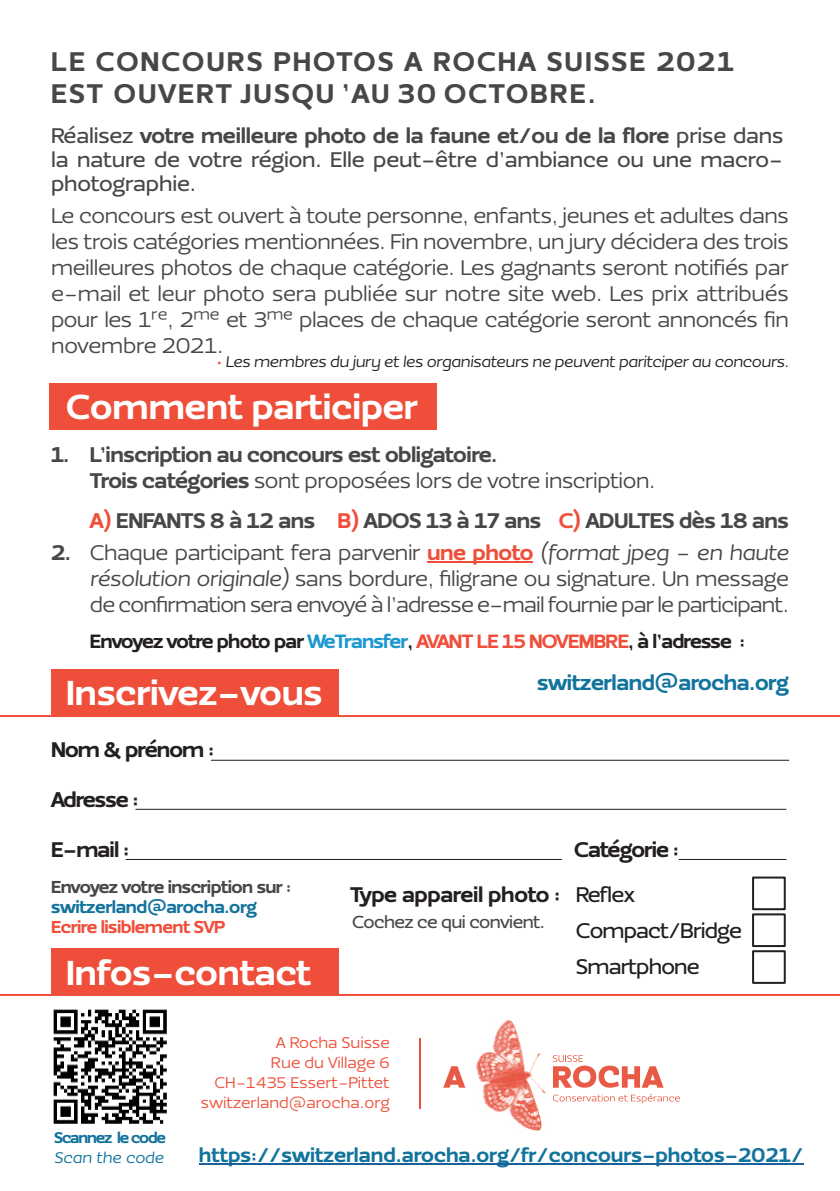
<style>
.page{position:relative;width:840px;height:1191px;background:#fff}
.page>*{position:absolute;margin:0;border:0;box-sizing:border-box;transform-origin:0 0}
.t1{font:900 36px "Ezzo";color:#fff}
.t2{font:900 28px/32px "Ezzo";letter-spacing:.07em;color:#484746}
.t3{font:22px/26px "Ezzo";letter-spacing:-.035em;color:#484746;text-align:justify}
.t4{font:900 22px/26px "Ezzo";letter-spacing:-.02em;color:#484746}
.t5{font:500 22px/24px "Ezzo";letter-spacing:-.01em;color:#484746;text-align:justify}
.t6{font:900 22px/44.4px "Ezzo";letter-spacing:-.04em;color:#231f20}
.t7{font:500 22px/36px "Ezzo";letter-spacing:-.04em;color:#231f20}
.t8{font:900 22px "Ezzo";letter-spacing:-.02em;color:#12739d}
.t9{font:900 20.6px "Ezzo";color:#12739d}
.t10{font:900 20px "Ezzo";letter-spacing:-.04em;color:#231f20}
.t11{font:900 18px "Ezzo";letter-spacing:-.03em;color:#484746}
.t12{font:900 18px "Ezzo";letter-spacing:-.02em;color:#12739d}
.t13{font:900 18px "Ezzo";letter-spacing:-.03em;color:#ef4f3a}
.t14{font:500 18px "Ezzo";letter-spacing:-.03em;color:#484746}
.t15{font:16px/20px "Ezzo";color:#ef4f3a;text-align:right}
.t16{font:italic 16px "Ezzo";letter-spacing:-.02em;color:#231f20}
.t17{font:900 16px "Ezzo";letter-spacing:-.07em;color:#12739d}
.t18{font:italic 16px "Ezzo";color:#12739d}
.s1{font-weight:900}
.s2{color:#ef4f3a}
.s3{font-weight:400}
.s4{font-weight:900;color:#ef4f3a}
.s5{font-style:italic}
.s6{color:#1c97cf}
.s7{font-weight:500}
</style>
<div class="page">
<hr style="left:427px;top:561px;width:105px;height:1px;background:#ef4f3a">
<div style="left:51px;top:669px;width:287px;height:47px;background:#ef4f3a"></div>
<div style="left:51px;top:948px;width:287px;height:47px;background:#ef4f3a"></div>
<svg style="left:443px;top:1066px;width:22px;height:21px"></svg>
<svg style="left:552px;top:1055px;width:111px;height:32px"></svg>
<img style="left:476px;top:1020px;width:69px;height:110px">
<svg style="left:552px;top:1093px;width:127px;height:10px"></svg>
<hr style="left:199px;top:1163px;width:603px;height:1px;background:#1c5f99">
<hr style="left:0;top:994px;width:839px;height:2px;background:#ef4f3a">
<hr style="left:0;top:715px;width:839px;height:2px;background:#ef4f3a">
<hr style="left:419px;top:1038px;width:2px;height:70px;background:#ef4f3a">
<div style="left:49px;top:383px;width:388px;height:46px;background:#ef4f3a"></div>
<hr style="left:211px;top:759px;width:577px;height:1px;background:#231f20">
<hr style="left:136px;top:809px;width:649px;height:1px;background:#231f20">
<hr style="left:126px;top:859px;width:435px;height:1px;background:#231f20">
<hr style="left:678px;top:859px;width:107px;height:1px;background:#231f20">
<div style="left:751px;top:876px;width:34px;height:34px;background:#fff;border:2px solid #231f20"></div>
<div style="left:751px;top:913px;width:34px;height:34px;background:#fff;border:2px solid #231f20"></div>
<div style="left:751px;top:950px;width:34px;height:34px;background:#fff;border:2px solid #231f20"></div>
<img style="left:53px;top:1009px;width:114px;height:115px">
<p class="t2" style="left:51px;top:48px;width:684px">LE CONCOURS PHOTOS A ROCHA SUISSE 2021<br>EST OUVERT JUSQU ’AU 30 OCTOBRE.</p>
<p class="t5" style="left:51px;top:125px;width:733px">Réalisez <span class="s1">votre meilleure photo de la faune et/ou de la flore</span> prise dans la nature de votre région. Elle peut-être d’ambiance ou une macro&shy;photographie.</p>
<p class="t3" style="left:51px;top:204px;width:739px">Le concours est ouvert à toute personne, enfants, jeunes et adultes dans les trois catégories mentionnées. Fin novembre, un jury décidera des trois meilleures photos de chaque catégorie. Les gagnants seront notifiés par e-mail et leur photo sera publiée sur notre site web. Les prix attribués pour les 1re, 2me et 3me places de chaque catégorie seront annoncés fin novembre 2021.</p>
<p class="t16" style="left:216px;top:356px;width:573px"><span class="s2">•</span> Les membres du jury et les organisateurs ne peuvent paritciper au concours.</p>
<h1 class="t1" style="left:66px;top:393px;width:352px">Comment participer</h1>
<p class="t4" style="left:51px;top:443px;width:20px">1.</p>
<p class="t4" style="left:51px;top:541px;width:22px">2.</p>
<p class="t4" style="left:90px;top:443px;width:566px">L’inscription au concours est obligatoire.<br>Trois catégories <span class="s3">sont proposées lors de votre inscription.</span></p>
<p class="t4" style="left:90px;top:509px;width:227px"><span class="s2">A)</span> ENFANTS 8 à 12 ans</p>
<p class="t4" style="left:337px;top:509px;width:452px"><span class="s2">B)</span> ADOS 13 à 17 ans <span class="s2">C)</span> ADULTES dès 18 ans</p>
<p class="t3" style="left:90px;top:541px;width:700px">Chaque participant fera parvenir <span class="s4">une photo</span> <span class="s5">(format jpeg - en haute résolution originale)</span> sans bordure, filigrane ou signature. Un message de confirmation sera envoyé à l’adresse e-mail fournie par le participant.</p>
<p class="t10" style="left:90px;top:634px;width:656px">Envoyez votre photo par <span class="s6">WeTransfer</span>, <span class="s2">AVANT LE 15 NOVEMBRE</span>, à l’adresse :</p>
<h1 class="t1" style="left:66px;top:680px;width:258px">Inscrivez-vous</h1>
<p class="t8" style="left:537px;top:674px;width:253px">switzerland@arocha.org</p>
<p class="t6" style="left:51px;top:729px;width:165px">Nom &amp; prénom :</p>
<p class="t6" style="left:51px;top:779px;width:89px">Adresse :</p>
<p class="t6" style="left:51px;top:829px;width:80px">E-mail :</p>
<p class="t6" style="left:350px;top:829px;width:330px;text-indent:224px">Catégorie :<br>Type appareil photo : <span class="s7">Reflex</span></p>
<p class="t7" style="left:575px;top:914px;width:167px">Compact/Bridge<br>Smartphone</p>
<p class="t11" style="left:51px;top:880px;width:241px">Envoyez votre inscription sur :</p>
<p class="t12" style="left:51px;top:900px;width:207px">switzerland@arocha.org</p>
<p class="t13" style="left:51px;top:920px;width:176px">Ecrire lisiblement SVP</p>
<p class="t14" style="left:352px;top:915px;width:194px">Cochez ce qui convient.</p>
<h1 class="t1" style="left:66px;top:959px;width:246px">Infos-contact</h1>
<p class="t17" style="left:54px;top:1131px;width:113px">Scannez le code</p>
<p class="t18" style="left:54px;top:1151px;width:111px">Scan the code</p>
<p class="t15" style="left:201px;top:1034px;width:190px">A Rocha Suisse<br>Rue du Village 6<br>CH-1435 Essert-Pittet switzerland@arocha.org</p>
<p class="t9" style="left:199px;top:1147px;width:605px">https://switzerland.arocha.org/fr/concours-photos-2021/</p>
</div>
